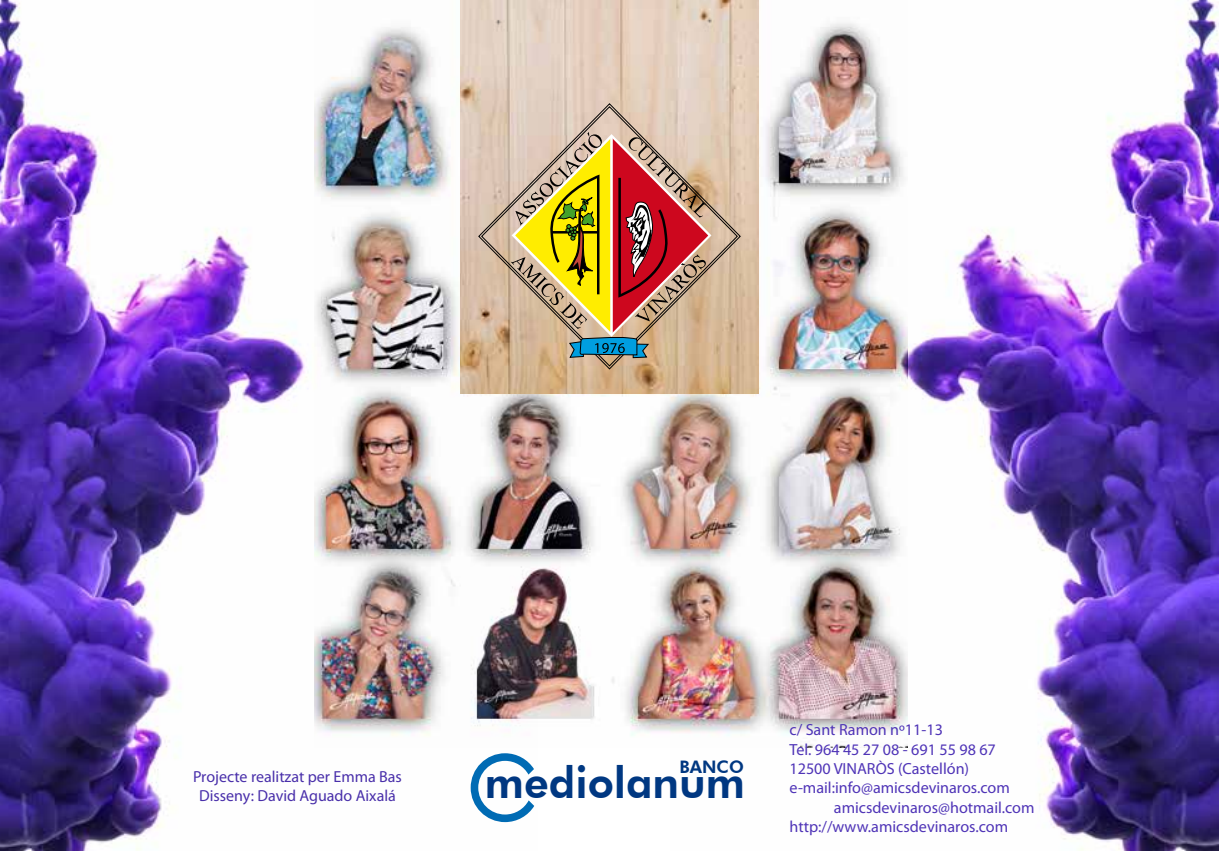
<style>
.page{position:relative;width:1219px;height:851px;background:#fff}
.page>*{position:absolute;margin:0;border:0;box-sizing:border-box;transform-origin:0 0}
.t1{font:800 43.2px "Futura BT";color:#003882}
.t2{font:800 17.2px "Futura BT";color:#003882}
.t3{font:16.2px "Myriad Pro";color:#4f34b7}
.t4{font:16px/19.2px "Myriad Pro";color:#492faa;text-align:center}
</style>
<div class="page">
<img style="left:537px;top:394px;width:134px;height:342px">
<img style="left:537px;top:0;width:134px;height:394px">
<img style="left:671px;top:0;width:548px;height:850px">
<img style="left:0;top:0;width:537px;height:850px">
<div style="left:456px;top:741px;width:308px;height:100px;background:#fff"></div>
<svg style="left:471px;top:753px;width:63px;height:69px"></svg>
<svg style="left:478px;top:103px;width:263px;height:266px"></svg>
<svg style="left:510px;top:132px;width:203px;height:206px"></svg>
<svg style="left:511px;top:132px;width:197px;height:247px"></svg>
<p class="t4" style="left:193px;top:766px;width:210px">Projecte realitzat per Emma Bas<br>Disseny: David Aguado Aixalá</p>
<p class="t2" style="left:680px;top:755px;width:66px">BANCO</p>
<h1 class="t1" style="left:485px;top:756px;width:262px">mediolanum</h1>
<p class="t3" style="left:789px;top:719px;width:155px">c/ Sant Ramon nº11-13</p>
<p class="t3" style="left:789px;top:739px;width:208px">Tel. 964 45 27 08 - 691 55 98 67</p>
<p class="t3" style="left:789px;top:758px;width:181px">12500 VINARÒS (Castellón)</p>
<p class="t3" style="left:789px;top:777px;width:222px">e-mail:info@amicsdevinaros.com</p>
<p class="t3" style="left:834px;top:797px;width:202px">amicsdevinaros@hotmail.com</p>
<p class="t3" style="left:789px;top:816px;width:220px">http://www.amicsdevinaros.com</p>
</div>
